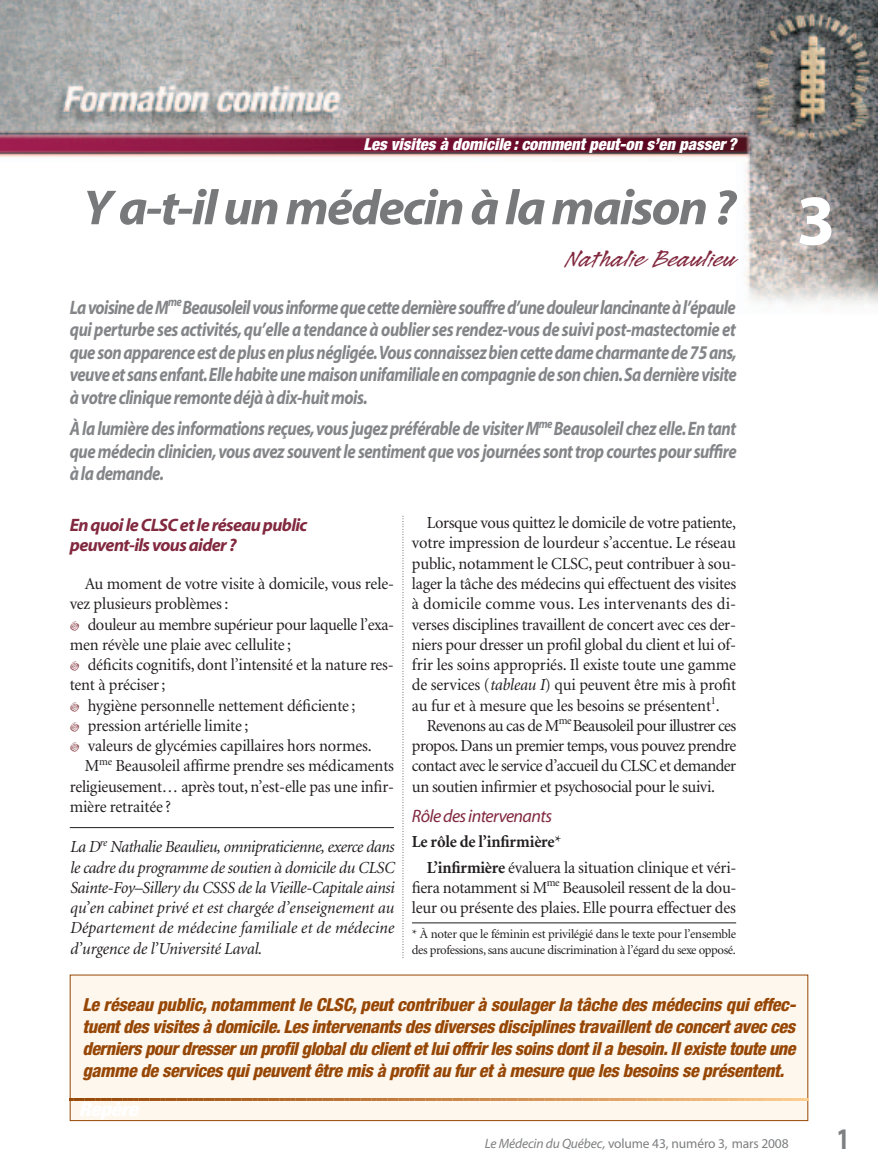
<style>
.page{position:relative;width:878px;height:1175px;background:#fff}
.page>*{position:absolute;margin:0;border:0;box-sizing:border-box;transform-origin:0 0}
.t1{font:700 72px "Myriad";color:#fff}
.t2{font:italic 700 49.5px "Myriad";letter-spacing:-.035em;color:#77797b;scale:1.05 1}
.t3{font:700 30px "Myriad";color:#7d7f81;scale:.8 1}
.t4{font:27px "Legault Std";color:#82293f;scale:1.2 1}
.t5{font:italic 700 19.5px/22.5px "Myriad";letter-spacing:-.03em;color:#838588;text-align:justify;scale:.85 1}
.t6{font:italic 800 condensed 18px/21.8px "Helvetica Neue";letter-spacing:-.02em;color:#974705;text-align:justify}
.t7{font:italic 700 18px/20.2px "Myriad";letter-spacing:-.035em;color:#82293f}
.t8{font:italic 18px "Myriad";letter-spacing:-.035em;color:#82293f}
.t9{font:16.8px/20.2px "Minion";letter-spacing:-.015em;color:#231f20}
.t10{font:italic 16.8px/20.2px "Minion";color:#231f20;text-align:justify}
.t11{font:16.8px "Minion";letter-spacing:-.035em;color:#231f20}
.t12{font:16.8px "Minion";letter-spacing:.01em;color:#231f20}
.t13{font:italic 900 condensed 16.5px "Helvetica Neue";color:#fff}
.t14{font:13.5px "Myriad";letter-spacing:-.01em;color:#7d7f81}
.t15{font:12.75px/15.8px "Minion";letter-spacing:-.03em;color:#231f20}
.s1{font-style:italic}
.s2{font-weight:700}
</style>
<div class="page">
<img style="left:0;top:0;width:878px;height:304px">
<svg style="left:402px;top:516px;width:1px;height:442px"></svg>
<hr style="left:70px;top:827px;width:324px;height:1px;background:#231f20">
<hr style="left:412px;top:922px;width:324px;height:1px;background:#231f20">
<div style="left:70px;top:975px;width:737px;height:145px;background:#fef7ed"></div>
<svg style="left:70px;top:1098px;width:23px;height:22px"></svg>
<hr style="left:97px;top:1098px;width:2px;height:22px;background:#9b4b0a">
<svg style="left:103px;top:1098px;width:109px;height:3px"></svg>
<hr style="left:216px;top:1098px;width:2px;height:22px;background:#a95d1e">
<svg style="left:222px;top:1098px;width:109px;height:3px"></svg>
<hr style="left:335px;top:1098px;width:2px;height:22px;background:#ba7133">
<svg style="left:341px;top:1098px;width:255px;height:3px"></svg>
<hr style="left:600px;top:1098px;width:2px;height:22px;background:#dea065">
<svg style="left:606px;top:1098px;width:109px;height:3px"></svg>
<hr style="left:719px;top:1098px;width:2px;height:22px;background:#efba7d">
<svg style="left:725px;top:1098px;width:82px;height:3px"></svg>
<p class="t13" style="left:363px;top:138px;width:374px">Les visites à domicile : comment peut-on s’en passer ?</p>
<h2 class="t2" style="left:83px;top:189px;width:623px">Ya-t-il un médecin à la maison ?</h2>
<h3 class="t4" style="left:566px;top:241px;width:143px">Nathalie Beaulieu</h3>
<p class="t5" style="left:70px;top:298px;width:786px">La voisine de M<sup>me</sup> Beausoleil vous informe que cette dernière souffre d’une douleur lancinante à l’épaule qui perturbe ses activités, qu’elle a tendance à oublier ses rendez-vous de suivi post-mastectomie et que son apparence est de plus en plus négligée.Vous connaissez bien cette dame charmante de 75 ans, veuve et sans enfant.Elle habite une maison unifamiliale en compagnie de son chien.Sa dernière visite àvotre clinique remonte déjà à dix-huit mois.</p>
<p class="t5" style="left:70px;top:419px;width:786px">À la lumière des informations reçues, vous jugez préférable de visiter M<sup>me</sup> Beausoleil chez elle.En tant que médecin clinicien, vous avez souvent le sentiment que vos journées sont trop courtes pour suffire àla demande.</p>
<p class="t7" style="left:70px;top:516px;width:239px">Enquoi le CLSC et le réseau public peuvent-ils vous aider ?</p>
<p class="t9" style="left:70px;top:575px;width:326px;text-indent:15px">Au moment de votre visite à domicile, vous rele&shy;vez plusieurs problèmes :</p>
<p class="t9" style="left:70px;top:615px;width:326px;text-indent:18px">douleur au membre supérieur pour laquelle l’exa&shy;men révèle une plaie avec cellulite ;</p>
<p class="t9" style="left:88px;top:656px;width:307px">déficits cognitifs, dont l’intensité et la nature res-</p>
<p class="t9" style="left:70px;top:676px;width:97px">tent à préciser ;</p>
<p class="t9" style="left:88px;top:696px;width:269px">hygiène personnelle nettement déficiente ;</p>
<p class="t9" style="left:88px;top:716px;width:162px">pression artérielle limite ;</p>
<p class="t9" style="left:88px;top:737px;width:285px">valeurs de glycémies capillaires hors normes.</p>
<p class="t9" style="left:85px;top:757px;width:311px">M<sup>me</sup> Beausoleil affirme prendre ses médicaments</p>
<p class="t9" style="left:70px;top:777px;width:326px">religieusement… après tout, n’est-elle pas une infir-</p>
<p class="t9" style="left:70px;top:797px;width:103px">mière retraitée ?</p>
<p class="t10" style="left:70px;top:838px;width:326px">La D<sup>re</sup> Nathalie Beaulieu, omnipraticienne, exerce dans le cadre du programme de soutien à domicile du CLSC Sainte-Foy–Sillery du CSSS de la Vieille-Capitale ainsi qu’en cabinet privé et est chargée d’enseignement au Département de médecine familiale et de médecine d’urgence de l’Université Laval.</p>
<p class="t9" style="left:427px;top:514px;width:310px">Lorsque vous quittez le domicile de votre patiente,</p>
<p class="t9" style="left:412px;top:534px;width:325px">votre impression de lourdeur s’accentue. Le réseau</p>
<p class="t9" style="left:412px;top:554px;width:326px">public, notamment le CLSC, peut contribuer à sou-</p>
<p class="t9" style="left:412px;top:575px;width:326px">lager la tâche des médecins qui effectuent des visites</p>
<p class="t12" style="left:412px;top:597px;width:326px">à domicile comme vous. Les intervenants des di-</p>
<p class="t9" style="left:412px;top:615px;width:325px">verses disciplines travaillent de concert avec ces der-</p>
<p class="t9" style="left:412px;top:635px;width:325px">niers pour dresser un profil global du client et lui of-</p>
<p class="t9" style="left:412px;top:656px;width:325px">frir les soins appropriés. Il existe toute une gamme</p>
<p class="t9" style="left:412px;top:676px;width:326px">de services (<span class="s1">tableau I</span>) qui peuvent être mis à profit</p>
<p class="t9" style="left:412px;top:696px;width:309px">au fur et à mesure que les besoins se présentent<sup>1</sup>.</p>
<p class="t11" style="left:427px;top:719px;width:311px">Revenons au cas de M<sup>me</sup> Beausoleil pour illustrer ces</p>
<p class="t9" style="left:412px;top:737px;width:326px">propos. Dans un premier temps, vous pouvez prendre</p>
<p class="t11" style="left:412px;top:759px;width:326px">contact avec le service d’accueil du CLSC et demander</p>
<p class="t9" style="left:412px;top:777px;width:304px">un soutien infirmier et psychosocial pour le suivi.</p>
<p class="t8" style="left:412px;top:809px;width:142px">Rôle des intervenants</p>
<p class="t9" style="left:427px;top:829px;width:311px;line-height:26px;text-indent:-15px"><span class="s2">Le rôle de l’infirmière</span>*<br><span class="s2">L’infirmière</span> évaluera la situation clinique et véri-</p>
<p class="t9" style="left:412px;top:878px;width:326px">fiera notamment si M<sup>me</sup> Beausoleil ressent de la dou&shy;leur ou présente des plaies. Elle pourra effectuer des</p>
<p class="t15" style="left:412px;top:927px;width:326px">* À noter que le féminin est privilégié dans le texte pour l’ensemble des professions, sans aucune discrimination à l’égard du sexe opposé.</p>
<h1 class="t1" style="left:796px;top:193px;width:40px">3</h1>
<p class="t6" style="left:82px;top:995px;width:715px">Le réseau public, notamment le CLSC, peut contribuer à soulager la tâche des médecins qui effec&shy;tuent des visites à domicile. Les intervenants des diverses disciplines travaillent de concert avec ces derniers pour dresser un profil global du client et lui offrir les soins dont il a besoin. Il existe toute une gamme de services qui peuvent être mis à profit au fur et à mesure que les besoins se présentent.</p>
<p class="t14" style="left:485px;top:1138px;width:305px"><span class="s1">Le Médecin du Québec,</span> volume 43, numéro 3, mars 2008</p>
<h3 class="t3" style="left:836px;top:1127px;width:18px">1</h3>
</div>
